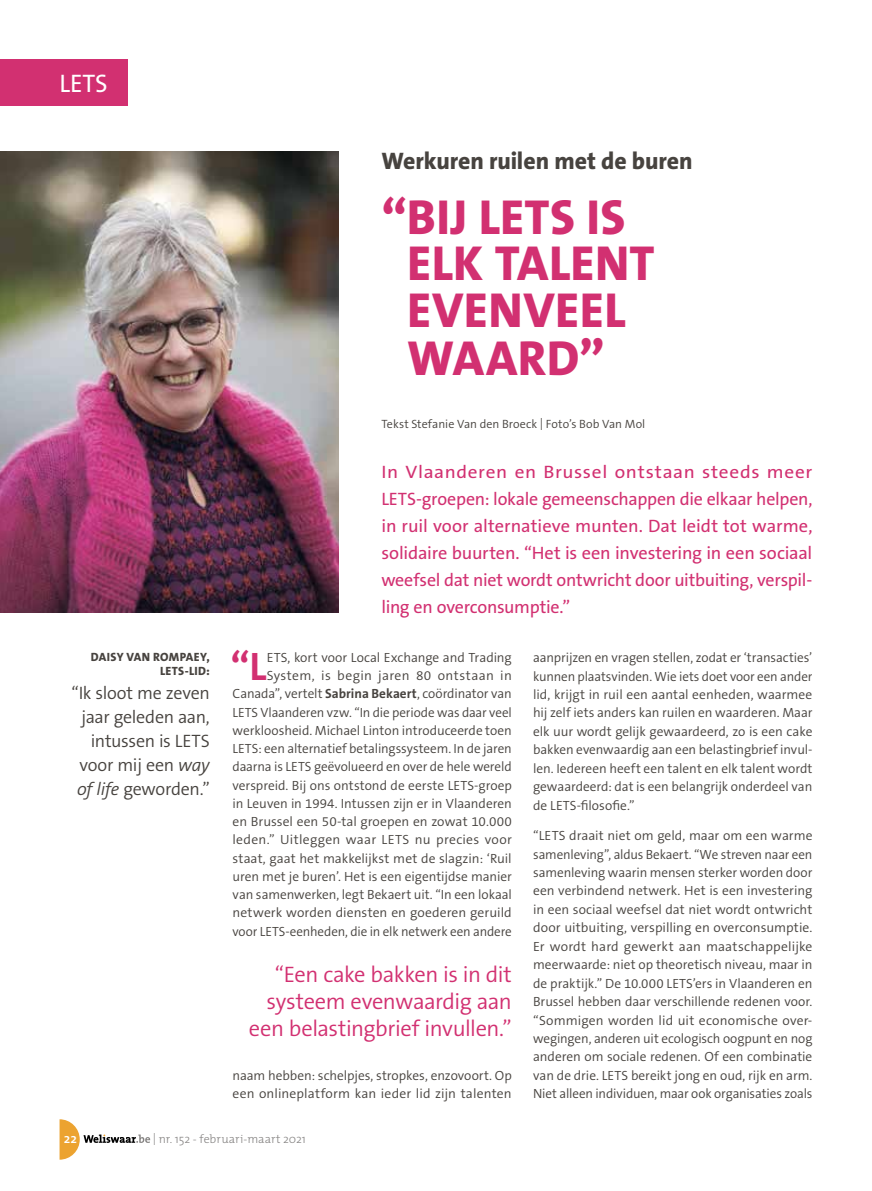
<style>
.page{position:relative;width:872px;height:1191px;background:#fff}
.page>*{position:absolute;margin:0;border:0;box-sizing:border-box;transform-origin:0 0}
.t1{font:800 49.5px/47px "The Sans B W8";letter-spacing:.01em;color:#d23071;text-align:center}
.t2{font:700 40.05px "The Sans B W7";color:#d23071}
.t3{font:25.5px "The Mix";color:#fff}
.t4{font:800 24px "The Sans B W8";letter-spacing:-.005em;color:#47433f}
.t5{font:300 22.5px/27px "The Sans B W4";letter-spacing:-.02em;color:#d23071;text-align:right}
.t6{font:18px/27px "The Sans B W5 Plain";letter-spacing:-.015em;color:#d23071;text-align:justify;scale:1.07 1}
.t7{font:300 18px/24px "The Sans B W4";letter-spacing:-.02em;color:#47433f;text-align:right}
.t8{font:600 13.5px "The Mix";color:#fff}
.t9{font:300 13.35px/18.5px "The Sans B W4";color:#47433f;text-align:justify}
.t10{font:300 12px "The Sans B W4";color:#47433f}
.t11{font:300 12px "The Mix";letter-spacing:.005em;color:#868483}
.t12{font:800 12px/13.5px "The Sans B W8";letter-spacing:.025em;color:#47433f;text-align:right}
.s1{font-style:italic}
.s2{font-family:"The Sans B W7";font-weight:700}
</style>
<div class="page">
<img style="left:0;top:152px;width:339px;height:461px">
<div style="left:0;top:60px;width:128px;height:46px;background:#d23071"></div>
<svg style="left:60px;top:1119px;width:90px;height:40px"></svg>
<h3 class="t3" style="left:60px;top:62px;width:50px">LETS</h3>
<p class="t12" style="left:91px;top:650px;width:120px">DAISY VAN ROMPAEY,<br>LETS-LID:</p>
<h3 class="t7" style="left:71px;top:680px;width:140px">“Ik sloot me zeven jaar geleden aan, intussen is LETS voor mij een <span class="s1">way of life</span> geworden.”</h3>
<h3 class="t4" style="left:381px;top:146px;width:313px">Werkuren ruilen met de buren</h3>
<h1 class="t1" style="left:381px;top:194px;width:274px">“BIJ LETS IS<br>ELK TALENT<br>EVENVEEL<br>WAARD”</h1>
<p class="t10" style="left:381px;top:416px;width:265px">Tekst Stefanie Van den Broeck | Foto’s Bob Van Mol</p>
<p class="t6" style="left:381px;top:458px;width:404px">In Vlaanderen en Brussel ontstaan steeds meer LETS-groepen: lokale gemeenschappen die elkaar helpen, in ruil voor alternatieve munten. Dat leidt tot warme, solidaire buurten. “Het is een investering in een sociaal weefsel dat niet wordt ontwricht door uitbuiting, verspil&shy;ling en overconsumptie.”</p>
<h2 class="t2" style="left:230px;top:641px;width:38px">“L</h2>
<p class="t9" style="left:232px;top:648px;width:281px;text-align:right">ETS, kort voor Local Exchange and Trading System, is begin jaren 80 ontstaan in Canada”, vertelt <span class="s2">Sabrina Bekaert</span>, coördinator van LETS Vlaanderen vzw. “In die periode was daar veel werkloosheid. Michael Linton introduceerde toen LETS: een alternatief betalingssysteem. In de jaren daarna is LETS geëvolueerd en over de hele wereld verspreid. Bij ons ontstond de eerste LETS-groep in Leuven in 1994. Intussen zijn er in Vlaanderen en Brussel een 50-tal groepen en zowat 10.000 leden.” Uitleggen waar LETS nu precies voor staat, gaat het makkelijkst met de slagzin: ‘Ruil uren met je buren’. Het is een eigentijdse manier van samenwerken, legt Bekaert uit. “In een lokaal netwerk worden diensten en goederen geruild voor LETS-eenheden, die in elk netwerk een andere</p>
<h3 class="t5" style="left:249px;top:961px;width:264px">“Een cake bakken is in dit systeem evenwaardig aan een belastingbrief invullen.”</h3>
<p class="t9" style="left:232px;top:1066px;width:281px">naam hebben: schelpjes, stropkes, enzovoort. Op een onlineplatform kan ieder lid zijn talenten</p>
<p class="t9" style="left:533px;top:648px;width:281px">aanprijzen en vragen stellen, zodat er ‘transacties’ kunnen plaatsvinden. Wie iets doet voor een ander lid, krijgt in ruil een aantal eenheden, waarmee hij zelf iets anders kan ruilen en waarderen. Maar elk uur wordt gelijk gewaardeerd, zo is een cake bakken evenwaardig aan een belastingbrief invul&shy;len. Iedereen heeft een talent en elk talent wordt gewaardeerd: dat is een belangrijk onderdeel van de LETS-filosofie.”</p>
<p class="t9" style="left:533px;top:826px;width:281px">“LETS draait niet om geld, maar om een warme samenleving”, aldus Bekaert. “We streven naar een samenleving waarin mensen sterker worden door een verbindend netwerk. Het is een investering in een sociaal weefsel dat niet wordt ontwricht door uitbuiting, verspilling en overconsumptie.<br>Er wordt hard gewerkt aan maatschappelijke meerwaarde: niet op theoretisch niveau, maar in de praktijk.” De 10.000 LETS’ers in Vlaanderen en Brussel hebben daar verschillende redenen voor. “Sommigen worden lid uit economische over&shy;wegingen, anderen uit ecologisch oogpunt en nog anderen om sociale redenen. Of een combinatie van de drie. LETS bereikt jong en oud, rijk en arm.<br>Niet alleen individuen, maar ook organisaties zoals</p>
<p class="t8" style="left:64px;top:1127px;width:15px">22</p>
<p class="t11" style="left:153px;top:1129px;width:155px">| nr. 152 - februari-maart 2021</p>
</div>
